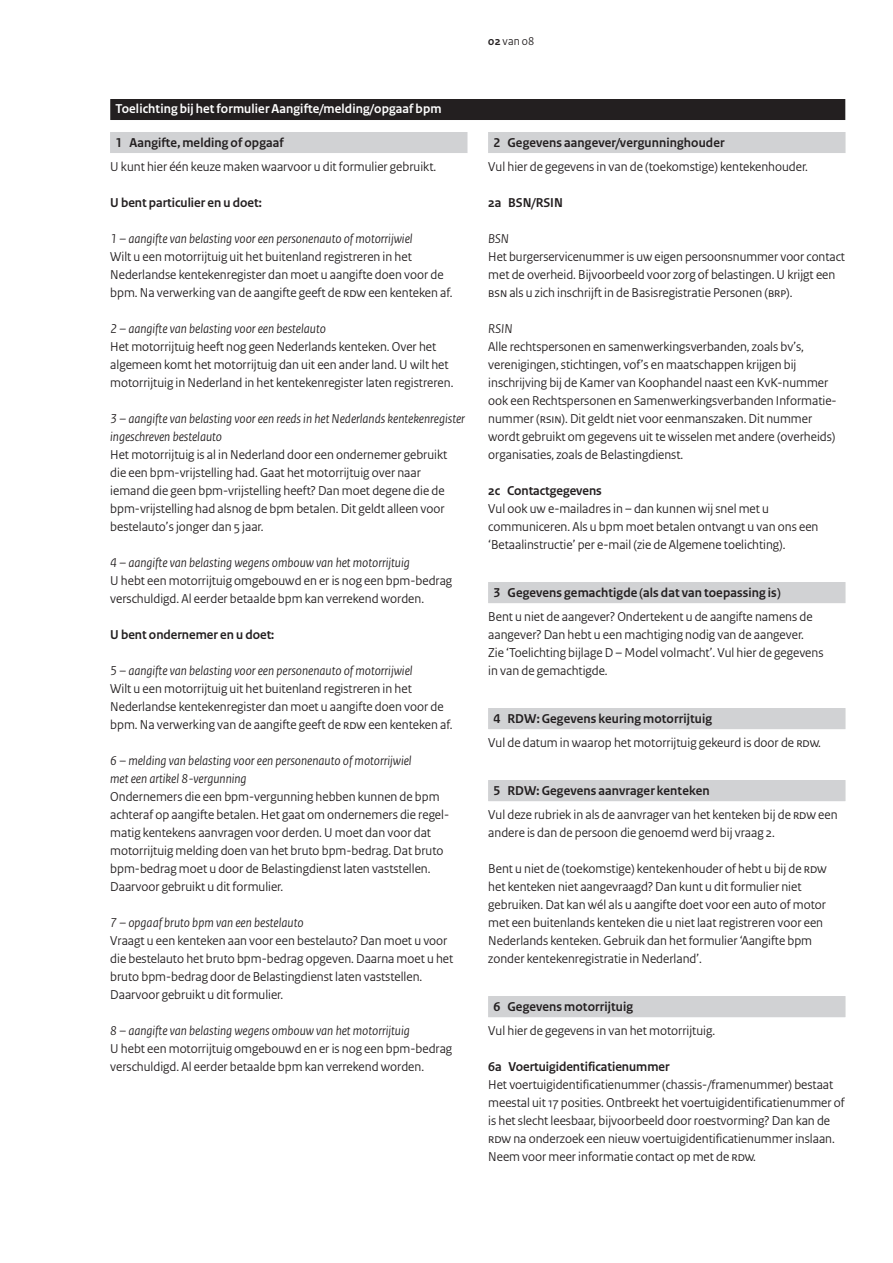
<style>
.page{position:relative;width:893px;height:1263px;background:#fff}
.page>*{position:absolute;margin:0;border:0;box-sizing:border-box;transform-origin:0 0}
.t1{font:13.5px/18px "Rijksoverheid Sans Heading";color:#231f20}
.t2{font:italic 13.5px/18px "Rijksoverheid Sans Heading";color:#231f20}
.t3{font:700 13.5px "Rijksoverheid Sans Heading";letter-spacing:.01em;color:#231f20}
.t4{font:700 13.5px "Rijksoverheid Sans Heading";letter-spacing:.01em;color:#fff}
.t5{font:12px "Rijksoverheid Sans Heading";color:#231f20}
.s1{font-weight:700}
</style>
<div class="page">
<div style="left:110px;top:132px;width:357px;height:21px;background:#d1d2d4"></div>
<div style="left:488px;top:132px;width:357px;height:21px;background:#d1d2d4"></div>
<div style="left:488px;top:582px;width:357px;height:21px;background:#d1d2d4"></div>
<div style="left:488px;top:708px;width:357px;height:21px;background:#d1d2d4"></div>
<div style="left:488px;top:780px;width:357px;height:21px;background:#d1d2d4"></div>
<div style="left:488px;top:996px;width:357px;height:21px;background:#d1d2d4"></div>
<div style="left:110px;top:99px;width:735px;height:21px;background:#231f20"></div>
<p class="t5" style="left:488px;top:34px;width:47px"><span class="s1">02</span> van 08</p>
<p class="t4" style="left:116px;top:101px;width:328px">Toelichting bij het formulier Aangifte/melding/opgaaf bpm</p>
<p class="t3" style="left:116px;top:135px;width:170px">1 Aangifte, melding of opgaaf</p>
<p class="t1" style="left:110px;top:158px;width:327px">U kunt hier één keuze maken waarvoor u dit formulier gebruikt.</p>
<p class="t3" style="left:110px;top:195px;width:153px">U bent particulier en u doet:</p>
<p class="t2" style="left:110px;top:230px;width:304px">1 – aangifte van belasting voor een personenauto of motorrijwiel</p>
<p class="t1" style="left:110px;top:248px;width:344px">Wilt u een motorrijtuig uit het buitenland registreren in het<br>Nederlandse kentekenregister dan moet u aangifte doen voor de bpm. Na verwerking van de aangifte geeft de RDW een kenteken af.</p>
<p class="t2" style="left:110px;top:320px;width:217px">2 – aangifte van belasting voor een bestelauto</p>
<p class="t1" style="left:110px;top:338px;width:345px">Het motorrijtuig heeft nog geen Nederlands kenteken. Over het algemeen komt het motorrijtuig dan uit een ander land. U wilt het motorrijtuig in Nederland in het kentekenregister laten registreren.</p>
<p class="t2" style="left:110px;top:410px;width:356px">3 – aangifte van belasting voor een reeds in het Nederlands kentekenregister ingeschreven bestelauto</p>
<p class="t1" style="left:110px;top:446px;width:339px">Het motorrijtuig is al in Nederland door een ondernemer gebruikt die een bpm-vrijstelling had. Gaat het motorrijtuig over naar iemand die geen bpm-vrijstelling heeft? Dan moet degene die de bpm-vrijstelling had alsnog de bpm betalen. Dit geldt alleen voor bestelauto’s jonger dan 5 jaar.</p>
<p class="t2" style="left:110px;top:554px;width:301px">4 – aangifte van belasting wegens ombouw van het motorrijtuig</p>
<p class="t1" style="left:110px;top:572px;width:344px">U hebt een motorrijtuig omgebouwd en er is nog een bpm-bedrag verschuldigd. Al eerder betaalde bpm kan verrekend worden.</p>
<p class="t3" style="left:110px;top:627px;width:166px">U bent ondernemer en u doet:</p>
<p class="t2" style="left:110px;top:662px;width:304px">5 – aangifte van belasting voor een personenauto of motorrijwiel</p>
<p class="t1" style="left:110px;top:680px;width:344px">Wilt u een motorrijtuig uit het buitenland registreren in het<br>Nederlandse kentekenregister dan moet u aangifte doen voor de bpm. Na verwerking van de aangifte geeft de RDW een kenteken af.</p>
<p class="t2" style="left:110px;top:752px;width:303px">6 – melding van belasting voor een personenauto of motorrijwiel met een artikel 8-vergunning</p>
<p class="t1" style="left:110px;top:788px;width:339px">Ondernemers die een bpm-vergunning hebben kunnen de bpm achteraf op aangifte betalen. Het gaat om ondernemers die regel&shy;matig kentekens aanvragen voor derden. U moet dan voor dat motorrijtuig melding doen van het bruto bpm-bedrag. Dat bruto bpm-bedrag moet u door de Belastingdienst laten vaststellen.<br>Daarvoor gebruikt u dit formulier.</p>
<p class="t2" style="left:110px;top:914px;width:195px">7 – opgaaf bruto bpm van een bestelauto</p>
<p class="t1" style="left:110px;top:932px;width:345px">Vraagt u een kenteken aan voor een bestelauto? Dan moet u voor die bestelauto het bruto bpm-bedrag opgeven. Daarna moet u het bruto bpm-bedrag door de Belastingdienst laten vaststellen.<br>Daarvoor gebruikt u dit formulier.</p>
<p class="t2" style="left:110px;top:1022px;width:301px">8 – aangifte van belasting wegens ombouw van het motorrijtuig</p>
<p class="t1" style="left:110px;top:1040px;width:344px">U hebt een motorrijtuig omgebouwd en er is nog een bpm-bedrag verschuldigd. Al eerder betaalde bpm kan verrekend worden.</p>
<p class="t3" style="left:493px;top:135px;width:233px">2 Gegevens aangever/vergunninghouder</p>
<p class="t1" style="left:488px;top:158px;width:321px">Vul hier de gegevens in van de (toekomstige) kentekenhouder.</p>
<p class="t3" style="left:488px;top:195px;width:76px">2a BSN/RSIN</p>
<p class="t2" style="left:488px;top:230px;width:22px">BSN</p>
<p class="t1" style="left:488px;top:248px;width:358px">Het burgerservicenummer is uw eigen persoonsnummer voor contact met de overheid. Bijvoorbeeld voor zorg of belastingen. U krijgt een<br>BSN als u zich inschrijft in de Basisregistratie Personen (BRP).</p>
<p class="t2" style="left:488px;top:320px;width:26px">RSIN</p>
<p class="t1" style="left:488px;top:338px;width:349px">Alle rechtspersonen en samenwerkingsverbanden, zoals bv’s, verenigingen, stichtingen, vof’s en maatschappen krijgen bij inschrijving bij de Kamer van Koophandel naast een KvK-nummer ook een Rechtspersonen en Samenwerkingsverbanden Informatie&shy;nummer (RSIN). Dit geldt niet voor eenmanszaken. Dit nummer wordt gebruikt om gegevens uit te wisselen met andere (overheids) organisaties, zoals de Belastingdienst.</p>
<p class="t3" style="left:488px;top:483px;width:115px">2c Contactgegevens</p>
<p class="t1" style="left:488px;top:500px;width:332px">Vul ook uw e-mailadres in – dan kunnen wij snel met u communiceren. Als u bpm moet betalen ontvangt u van ons een ‘Betaalinstructie’ per e-mail (zie de Algemene toelichting).</p>
<p class="t3" style="left:494px;top:585px;width:289px">3 Gegevens gemachtigde (als dat van toepassing is)</p>
<p class="t1" style="left:488px;top:608px;width:337px">Bent u niet de aangever? Ondertekent u de aangifte namens de aangever? Dan hebt u een machtiging nodig van de aangever.<br>Zie ‘Toelichting bijlage D – Model volmacht’. Vul hier de gegevens in van de gemachtigde.</p>
<p class="t3" style="left:494px;top:711px;width:220px">4 RDW: Gegevens keuring motorrijtuig</p>
<p class="t1" style="left:488px;top:734px;width:334px">Vul de datum in waarop het motorrijtuig gekeurd is door de RDW.</p>
<p class="t3" style="left:493px;top:783px;width:218px">5 RDW: Gegevens aanvrager kenteken</p>
<p class="t1" style="left:488px;top:806px;width:351px">Vul deze rubriek in als de aanvrager van het kenteken bij de RDW een andere is dan de persoon die genoemd werd bij vraag 2.</p>
<p class="t1" style="left:488px;top:860px;width:340px">Bent u niet de (toekomstige) kentekenhouder of hebt u bij de RDW het kenteken niet aangevraagd? Dan kunt u dit formulier niet gebruiken. Dat kan wél als u aangifte doet voor een auto of motor met een buitenlands kenteken die u niet laat registreren voor een Nederlands kenteken. Gebruik dan het formulier ‘Aangifte bpm zonder kentekenregistratie in Nederland’.</p>
<p class="t3" style="left:493px;top:999px;width:141px">6 Gegevens motorrijtuig</p>
<p class="t1" style="left:488px;top:1022px;width:228px">Vul hier de gegevens in van het motorrijtuig.</p>
<p class="t3" style="left:488px;top:1059px;width:183px">6a Voertuigidentificatienummer</p>
<p class="t1" style="left:488px;top:1076px;width:358px">Het voertuigidentificatienummer (chassis-/framenummer) bestaat meestal uit 17 posities. Ontbreekt het voertuigidentificatienummer of is het slecht leesbaar, bijvoorbeeld door roestvorming? Dan kan de RDW na onderzoek een nieuw voertuigidentificatienummer inslaan.<br>Neem voor meer informatie contact op met de RDW.</p>
</div>
